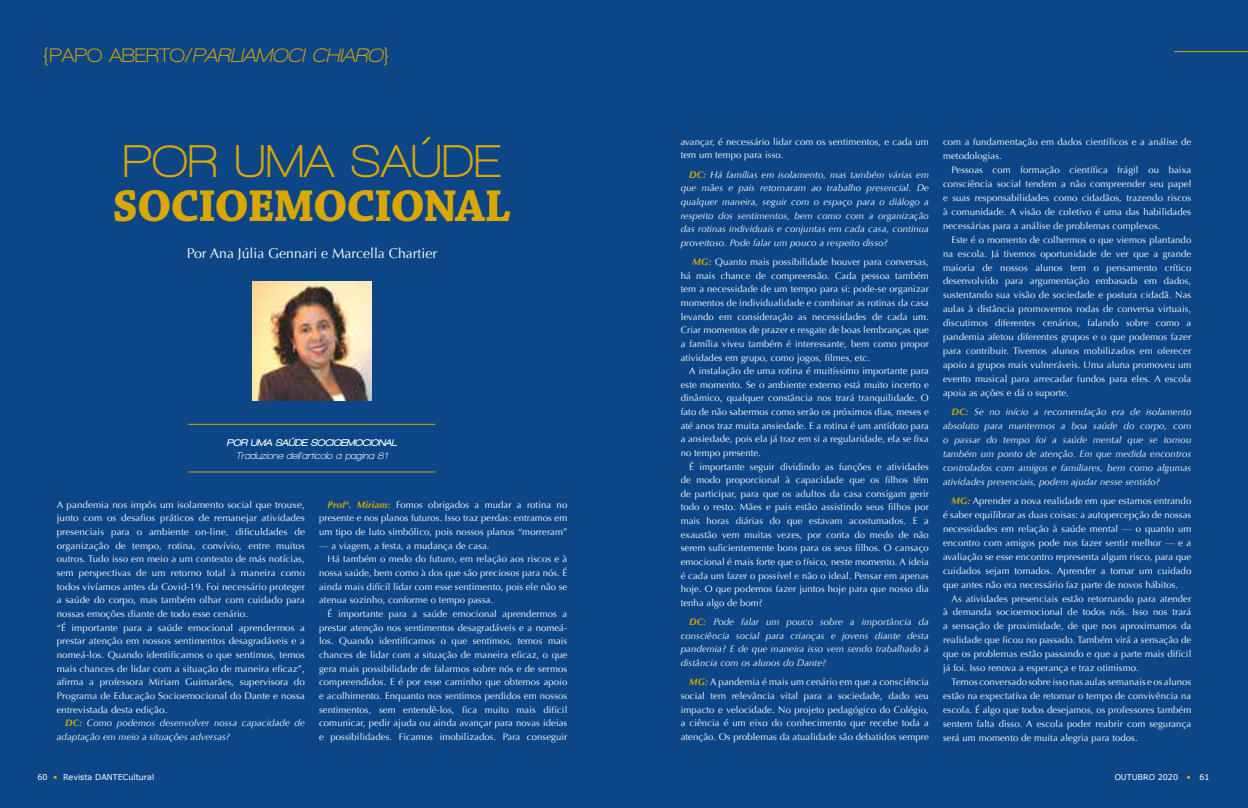
<style>
.page{position:relative;width:1248px;height:808px;background:#fff}
.page>*{position:absolute;margin:0;border:0;box-sizing:border-box;transform-origin:0 0}
.t1{font:700 47px "Chaparral Pro";letter-spacing:-.025em;color:#d9a702}
.t2{font:700 47px "Walkway";color:#d9a702}
.t3{font:italic 700 20px "Walkway";color:#d9a702}
.t4{font:14px "Optima";color:#fff}
.t5{font:italic 700 10px "Walkway";color:#fff}
.t6{font:italic 900 10px "Walkway";color:#fff}
.t7{font:9.5px/13.9px "Optima";letter-spacing:.01em;color:#fff;text-align:justify}
.t8{font:italic 9.5px/13.6px "Optima";letter-spacing:.01em;color:#fff;text-align:justify}
.t9{font:8px "MS Reference Sans Serif";color:#fff}
.s1{font-style:normal}
.s2{font-weight:700;color:#d9a702}
.s3{font-weight:700;font-style:italic;color:#d9a702}
.s4{color:#f8ab10}
</style>
<div class="page">
<div style="left:0;top:0;width:1247px;height:808px;background:#0d4687"></div>
<hr style="left:188px;top:472px;width:247px;height:1px;background:#d9a702">
<hr style="left:188px;top:424px;width:247px;height:1px;background:#d9a702">
<img style="left:253px;top:282px;width:118px;height:118px">
<hr style="left:1173px;top:51px;width:74px;height:1px;background:#d9a702">
<h2 class="t3" style="left:43px;top:44px;width:349px"><span class="s1">{PAPO ABERTO/</span>PARLIAMOCI CHIARO<span class="s1">}</span></h2>
<h1 class="t2" style="left:123px;top:136px;width:379px">POR UMA SAÚDE</h1>
<h1 class="t1" style="left:113px;top:179px;width:399px">SOCIOEMOCIONAL</h1>
<h3 class="t4" style="left:187px;top:245px;width:251px">Por Ana Júlia Gennari e Marcella Chartier</h3>
<p class="t6" style="left:227px;top:437px;width:171px">POR UMA SAÚDE SOCIOEMOCIONAL</p>
<p class="t5" style="left:236px;top:451px;width:153px">Traduzione dell’articolo a pagina 81</p>
<p class="t7" style="left:57px;top:498px;width:250px;text-align:left">A pandemia nos impôs um isolamento social que trouxe, junto com os desafios práticos de remanejar atividades presenciais para o ambiente on-line, dificuldades de organização de tempo, rotina, convívio, entre muitos outros. Tudo isso em meio a um contexto de más notícias, sem perspectivas de um retorno total à maneira como todos vivíamos antes da Covid-19. Foi necessário proteger a saúde do corpo, mas também olhar com cuidado para nossas emoções diante de todo esse cenário.<br>“É importante para a saúde emocional aprendermos a prestar atenção em nossos sentimentos desagradáveis e a nomeá-los. Quando identificamos o que sentimos, temos mais chances de lidar com a situação de maneira eficaz”, afirma a professora Miriam Guimarães, supervisora do Programa de Educação Socioemocional do Dante e nossa entrevistada desta edição.</p>
<p class="t8" style="left:57px;top:716px;width:250px;text-indent:9px"><span class="s2">DC:</span> Como podemos desenvolver nossa capacidade de adaptação em meio a situações adversas?</p>
<p class="t7" style="left:319px;top:498px;width:250px;text-indent:9px"><span class="s3">Profª. Miriam:</span> Fomos obrigados a mudar a rotina no presente e nos planos futuros. Isso traz perdas: entramos em um tipo de luto simbólico, pois nossos planos “morreram”</p>
<p class="t7" style="left:319px;top:539px;width:172px">— a viagem, a festa, a mudança de casa.</p>
<p class="t7" style="left:327px;top:552px;width:241px">Há também o medo do futuro, em relação aos riscos e à</p>
<p class="t7" style="left:319px;top:566px;width:250px">nossa saúde, bem como à dos que são preciosos para nós. É</p>
<p class="t7" style="left:319px;top:580px;width:250px">ainda mais difícil lidar com esse sentimento, pois ele não se</p>
<p class="t7" style="left:319px;top:593px;width:176px">atenua sozinho, conforme o tempo passa.</p>
<p class="t7" style="left:327px;top:607px;width:241px">É importante para a saúde emocional aprendermos a</p>
<p class="t7" style="left:319px;top:621px;width:250px">prestar atenção nos sentimentos desagradáveis e a nomeá-</p>
<p class="t7" style="left:319px;top:634px;width:250px">los. Quando identificamos o que sentimos, temos mais</p>
<p class="t7" style="left:319px;top:648px;width:250px">chances de lidar com a situação de maneira eficaz, o que</p>
<p class="t7" style="left:319px;top:661px;width:250px">gera mais possibilidade de falarmos sobre nós e de sermos</p>
<p class="t7" style="left:319px;top:675px;width:250px">compreendidos. E é por esse caminho que obtemos apoio</p>
<p class="t7" style="left:319px;top:689px;width:250px">e acolhimento. Enquanto nos sentimos perdidos em nossos</p>
<p class="t7" style="left:319px;top:702px;width:250px">sentimentos, sem entendê-los, fica muito mais difícil</p>
<p class="t7" style="left:319px;top:716px;width:250px">comunicar, pedir ajuda ou ainda avançar para novas ideias</p>
<p class="t7" style="left:319px;top:730px;width:250px">e possibilidades. Ficamos imobilizados. Para conseguir</p>
<p class="t7" style="left:680px;top:135px;width:250px;line-height:13.6px">avançar, é necessário lidar com os sentimentos, e cada um tem um tempo para isso.</p>
<p class="t8" style="left:680px;top:168px;width:250px;text-indent:9px"><span class="s2">DC:</span> Há famílias em isolamento, mas também várias em que mães e pais retornaram ao trabalho presencial. De qualquer maneira, seguir com o espaço para o diálogo a respeito dos sentimentos, bem como com a organização das rotinas individuais e conjuntas em cada casa, continua proveitoso. Pode falar um pouco a respeito disso?</p>
<p class="t7" style="left:680px;top:255px;width:250px;line-height:13.6px;text-indent:12px"><span class="s3">MG:</span> Quanto mais possibilidade houver para conversas, há mais chance de compreensão. Cada pessoa também tem a necessidade de um tempo para si: pode-se organizar momentos de individualidade e combinar as rotinas da casa levando em consideração as necessidades de cada um.<br>Criar momentos de prazer e resgate de boas lembranças que a família viveu também é interessante, bem como propor atividades em grupo, como jogos, filmes, etc.</p>
<p class="t7" style="left:680px;top:364px;width:250px;line-height:13.6px;text-indent:9px">A instalação de uma rotina é muitíssimo importante para este momento. Se o ambiente externo está muito incerto e dinâmico, qualquer constância nos trará tranquilidade. O fato de não sabermos como serão os próximos dias, meses e até anos traz muita ansiedade. E a rotina é um antídoto para a ansiedade, pois ela já traz em si a regularidade, ela se fixa no tempo presente.</p>
<p class="t7" style="left:680px;top:460px;width:250px;line-height:13.6px;text-indent:9px">É importante seguir dividindo as funções e atividades de modo proporcional à capacidade que os filhos têm de participar, para que os adultos da casa consigam gerir todo o resto. Mães e pais estão assistindo seus filhos por mais horas diárias do que estavam acostumados. E a exaustão vem muitas vezes, por conta do medo de não serem suficientemente bons para os seus filhos. O cansaço emocional é mais forte que o físico, neste momento. A ideia é cada um fazer o possível e não o ideal. Pensar em apenas hoje. O que podemos fazer juntos hoje para que nosso dia tenha algo de bom?</p>
<p class="t8" style="left:680px;top:615px;width:250px;text-indent:9px"><span class="s2">DC:</span> Pode falar um pouco sobre a importância da consciência social para crianças e jovens diante desta pandemia? E de que maneira isso vem sendo trabalhado à distância com os alunos do Dante?</p>
<p class="t7" style="left:680px;top:675px;width:250px;line-height:13.6px;text-indent:9px"><span class="s3">MG:</span> A pandemia é mais um cenário em que a consciência social tem relevância vital para a sociedade, dado seu impacto e velocidade. No projeto pedagógico do Colégio, a ciência é um eixo do conhecimento que recebe toda a atenção. Os problemas da atualidade são debatidos sempre</p>
<p class="t7" style="left:943px;top:135px;width:250px">com a fundamentação em dados científicos e a análise de metodologias.</p>
<p class="t7" style="left:943px;top:163px;width:250px;text-indent:9px">Pessoas com formação científica frágil ou baixa consciência social tendem a não compreender seu papel e suas responsabilidades como cidadãos, trazendo riscos à comunidade. A visão de coletivo é uma das habilidades necessárias para a análise de problemas complexos.</p>
<p class="t7" style="left:943px;top:233px;width:250px;text-indent:9px">Este é o momento de colhermos o que viemos plantando na escola. Já tivemos oportunidade de ver que a grande maioria de nossos alunos tem o pensamento crítico desenvolvido para argumentação embasada em dados, sustentando sua visão de sociedade e postura cidadã. Nas aulas à distância promovemos rodas de conversa virtuais, discutimos diferentes cenários, falando sobre como a pandemia afetou diferentes grupos e o que podemos fazer para contribuir. Tivemos alunos mobilizados em oferecer apoio a grupos mais vulneráveis. Uma aluna promoveu um evento musical para arrecadar fundos para eles. A escola apoia as ações e dá o suporte.</p>
<p class="t8" style="left:943px;top:405px;width:250px;line-height:13.9px;text-indent:9px"><span class="s2">DC:</span> Se no início a recomendação era de isolamento absoluto para mantermos a boa saúde do corpo, com o passar do tempo foi a saúde mental que se tornou também um ponto de atenção. Em que medida encontros controlados com amigos e familiares, bem como algumas atividades presenciais, podem ajudar nesse sentido?</p>
<p class="t7" style="left:943px;top:494px;width:250px;text-indent:9px"><span class="s3">MG:</span> Aprender a nova realidade em que estamos entrando é saber equilibrar as duas coisas: a autopercepção de nossas necessidades em relação à saúde mental — o quanto um encontro com amigos pode nos fazer sentir melhor — e a avaliação se esse encontro representa algum risco, para que cuidados sejam tomados. Aprender a tomar um cuidado que antes não era necessário faz parte de novos hábitos.</p>
<p class="t7" style="left:943px;top:591px;width:250px;text-indent:9px">As atividades presenciais estão retornando para atender à demanda socioemocional de todos nós. Isso nos trará a sensação de proximidade, de que nos aproximamos da realidade que ficou no passado. Também virá a sensação de que os problemas estão passando e que a parte mais difícil já foi. Isso renova a esperança e traz otimismo.</p>
<p class="t7" style="left:943px;top:675px;width:250px;text-indent:9px">Temos conversado sobre isso nas aulas semanais e os alunos estão na expectativa de retomar o tempo de convivência na escola. É algo que todos desejamos, os professores também sentem falta disso. A escola poder reabrir com segurança será um momento de muita alegria para todos.</p>
<p class="t9" style="left:37px;top:771px;width:118px">60 <span class="s4">•</span> Revista DANTECultural</p>
<p class="t9" style="left:1114px;top:771px;width:96px">OUTUBRO 2020 <span class="s4">•</span> 61</p>
</div>
